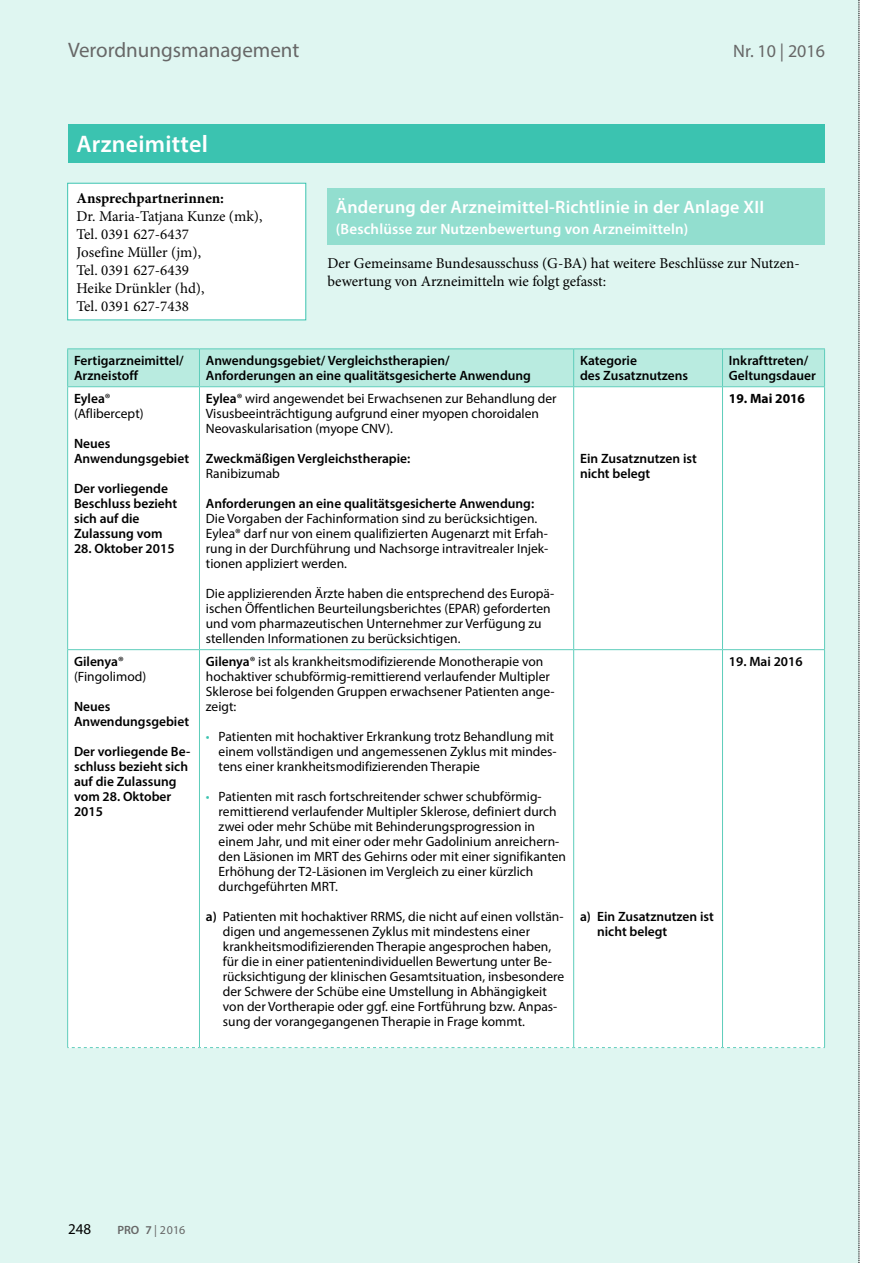
<style>
.page{position:relative;width:893px;height:1263px;background:#fff}
.page>*{position:absolute;margin:0;border:0;box-sizing:border-box;transform-origin:0 0}
.t1{font:600 24px "Myriad Pro";letter-spacing:.01em;color:#fff}
.t2{font:21px "Myriad Pro";color:#676767}
.t3{font:600 18px "Myriad Pro";letter-spacing:.01em;color:#fff}
.t4{font:18px "Myriad Pro";color:#676767}
.t5{font:15px/18px "Minion Pro";color:#000}
.t6{font:600 15px "Myriad Pro";letter-spacing:.01em;color:#fff}
.t7{font:700 15px "Minion Pro";color:#000}
.t8{font:15px "Myriad Pro";color:#000}
.t9{font:13.5px/15px "Myriad Pro";color:#000}
.t10{font:600 13.5px/15px "Myriad Pro";color:#000}
.t11{font:700 13.5px "Myriad Pro";color:#000}
.t12{font:12px "Myriad Pro";color:#676767}
.s1{font-weight:600}
.s2{color:#3bc3b0}
</style>
<div class="page">
<div style="left:0;top:0;width:859px;height:1263px;background:#dff6f1"></div>
<svg style="left:859px;top:0;width:1px;height:1263px"></svg>
<div style="left:68px;top:124px;width:757px;height:38px;background:#3bc3b0"></div>
<div style="left:68px;top:349px;width:756px;height:37px;background:#b9ebe0"></div>
<div style="left:68px;top:387px;width:756px;height:660px;background:#fff"></div>
<hr style="left:199px;top:349px;width:1px;height:37px;background:#5ecdbb">
<hr style="left:573px;top:349px;width:1px;height:37px;background:#5ecdbb">
<hr style="left:722px;top:349px;width:1px;height:37px;background:#5ecdbb">
<hr style="left:199px;top:387px;width:1px;height:262px;background:#5ecdbb">
<hr style="left:573px;top:387px;width:1px;height:262px;background:#5ecdbb">
<hr style="left:722px;top:387px;width:1px;height:262px;background:#5ecdbb">
<hr style="left:67px;top:649px;width:132px;height:1px;background:#5ecdbb">
<hr style="left:199px;top:649px;width:375px;height:1px;background:#5ecdbb">
<hr style="left:199px;top:650px;width:1px;height:397px;background:#5ecdbb">
<hr style="left:574px;top:649px;width:148px;height:1px;background:#5ecdbb">
<hr style="left:573px;top:650px;width:1px;height:397px;background:#5ecdbb">
<hr style="left:722px;top:649px;width:103px;height:1px;background:#5ecdbb">
<hr style="left:722px;top:650px;width:1px;height:397px;background:#5ecdbb">
<hr style="left:67px;top:387px;width:1px;height:262px;background:#5ecdbb">
<hr style="left:824px;top:387px;width:1px;height:262px;background:#5ecdbb">
<hr style="left:67px;top:650px;width:1px;height:397px;background:#5ecdbb">
<hr style="left:824px;top:650px;width:1px;height:397px;background:#5ecdbb">
<hr style="left:67px;top:348px;width:132px;height:1px;background:#5ecdbb">
<hr style="left:67px;top:349px;width:1px;height:37px;background:#5ecdbb">
<hr style="left:199px;top:348px;width:375px;height:1px;background:#5ecdbb">
<hr style="left:574px;top:348px;width:148px;height:1px;background:#5ecdbb">
<hr style="left:722px;top:348px;width:103px;height:1px;background:#5ecdbb">
<hr style="left:824px;top:349px;width:1px;height:37px;background:#5ecdbb">
<hr style="left:67px;top:386px;width:132px;height:1px;background:#5ecdbb">
<hr style="left:199px;top:386px;width:375px;height:1px;background:#5ecdbb">
<hr style="left:574px;top:386px;width:148px;height:1px;background:#5ecdbb">
<hr style="left:722px;top:386px;width:103px;height:1px;background:#5ecdbb">
<svg style="left:67px;top:1047px;width:758px;height:1px"></svg>
<div style="left:327px;top:189px;width:498px;height:56px;background:#92decf"></div>
<div style="left:68px;top:183px;width:238px;height:137px;background:#fff"></div>
<div style="left:67px;top:183px;width:239px;height:137px;border:1px solid #3bc3b0"></div>
<h2 class="t2" style="left:68px;top:37px;width:233px">Verordnungsmanagement</h2>
<h3 class="t4" style="left:733px;top:40px;width:93px">Nr. 10 | 2016</h3>
<h1 class="t1" style="left:77px;top:129px;width:133px">Arzneimittel</h1>
<p class="t7" style="left:77px;top:188px;width:149px">Ansprechpartnerinnen:</p>
<p class="t5" style="left:77px;top:207px;width:188px">Dr. Maria-Tatjana Kunze (mk),<br>Tel. 0391 627-6437<br>Josefine Müller (jm),<br>Tel. 0391 627-6439<br>Heike Drünkler (hd),<br>Tel. 0391 627-7438</p>
<h3 class="t3" style="left:336px;top:196px;width:430px">Änderung der Arzneimittel-Richtlinie in der Anlage XII</h3>
<p class="t6" style="left:336px;top:220px;width:354px">(Beschlüsse zur Nutzenbewertung von Arzneimitteln)</p>
<p class="t5" style="left:327px;top:254px;width:472px">Der Gemeinsame Bundesausschuss (G-BA) hat weitere Beschlüsse zur Nutzen&shy;bewertung von Arzneimitteln wie folgt gefasst:</p>
<p class="t10" style="left:74px;top:353px;width:111px">Fertigarzneimittel/<br>Arzneistoff</p>
<p class="t10" style="left:206px;top:353px;width:327px">Anwendungsgebiet/ Vergleichstherapien/<br>Anforderungen an eine qualitätsgesicherte Anwendung</p>
<p class="t10" style="left:580px;top:353px;width:110px">Kategorie<br>des Zusatznutzens</p>
<p class="t10" style="left:729px;top:353px;width:89px">Inkrafttreten/<br>Geltungsdauer</p>
<p class="t9" style="left:74px;top:391px;width:71px"><span class="s1">Eylea</span>® (Aflibercept)</p>
<p class="t10" style="left:74px;top:436px;width:117px">Neues<br>Anwendungsgebiet</p>
<p class="t10" style="left:74px;top:481px;width:105px">Der vorliegende<br>Beschluss bezieht sich auf die<br>Zulassung vom</p>
<p class="t10" style="left:74px;top:541px;width:102px">28. Oktober 2015</p>
<p class="t9" style="left:206px;top:391px;width:352px"><span class="s1">Eylea</span>® wird angewendet bei Erwachsenen zur Behandlung der<br>Visusbeeinträchtigung aufgrund einer myopen choroidalen<br>Neovaskularisation (myope CNV).</p>
<p class="t10" style="left:206px;top:451px;width:206px">Zweckmäßigen Vergleichstherapie:</p>
<p class="t9" style="left:206px;top:466px;width:76px">Ranibizumab</p>
<p class="t10" style="left:206px;top:496px;width:330px">Anforderungen an eine qualitätsgesicherte Anwendung:</p>
<p class="t9" style="left:206px;top:511px;width:343px">Die Vorgaben der Fachinformation sind zu berücksichtigen.<br>Eylea® darf nur von einem qualifizierten Augenarzt mit Erfah&shy;rung in der Durchführung und Nachsorge intravitrealer Injek&shy;tionen appliziert werden.</p>
<p class="t9" style="left:206px;top:586px;width:349px">Die applizierenden Ärzte haben die entsprechend des Europä&shy;ischen Öffentlichen Beurteilungsberichtes (EPAR) geforderten und vom pharmazeutischen Unternehmer zur Verfügung zu stellenden Informationen zu berücksichtigen.</p>
<p class="t11" style="left:729px;top:390px;width:78px">19. Mai 2016</p>
<p class="t10" style="left:580px;top:451px;width:118px">Ein Zusatznutzen ist nicht belegt</p>
<p class="t9" style="left:74px;top:654px;width:74px"><span class="s1">Gilenya</span>® (Fingolimod)</p>
<p class="t10" style="left:74px;top:699px;width:117px">Neues<br>Anwendungsgebiet</p>
<p class="t10" style="left:74px;top:744px;width:118px">Der vorliegende Be&shy;schluss bezieht sich auf die Zulassung vom 28. Oktober<br>2015</p>
<p class="t9" style="left:206px;top:654px;width:350px"><span class="s1">Gilenya</span>® ist als krankheitsmodifizierende Monotherapie von hochaktiver schubförmig-remittierend verlaufender Multipler Sklerose bei folgenden Gruppen erwachsener Patienten ange&shy;zeigt:</p>
<p class="t9" style="left:219px;top:729px;width:340px;text-indent:-13px"><span class="s2">•</span> Patienten mit hochaktiver Erkrankung trotz Behandlung mit einem vollständigen und angemessenen Zyklus mit mindes&shy;tens einer krankheitsmodifizierenden Therapie</p>
<p class="t9" style="left:219px;top:789px;width:349px;text-indent:-13px"><span class="s2">•</span> Patienten mit rasch fortschreitender schwer schubförmig&shy;remittierend verlaufender Multipler Sklerose, definiert durch zwei oder mehr Schübe mit Behinderungsprogression in einem Jahr, und mit einer oder mehr Gadolinium anreichern&shy;den Läsionen im MRT des Gehirns oder mit einer signifikanten Erhöhung der T2-Läsionen im Vergleich zu einer kürzlich durchgeführten MRT.</p>
<p class="t9" style="left:223px;top:909px;width:343px;text-indent:-17px"><span class="s1">a)</span> Patienten mit hochaktiver RRMS, die nicht auf einen vollstän&shy;digen und angemessenen Zyklus mit mindestens einer krankheitsmodifizierenden Therapie angesprochen haben, für die in einer patientenindividuellen Bewertung unter Be&shy;rücksichtigung der klinischen Gesamtsituation, insbesondere der Schwere der Schübe eine Umstellung in Abhängigkeit von der Vortherapie oder ggf. eine Fortführung bzw. Anpas&shy;sung der vorangegangenen Therapie in Frage kommt.</p>
<p class="t10" style="left:597px;top:909px;width:118px;text-indent:-17px">a) Ein Zusatznutzen ist nicht belegt</p>
<p class="t10" style="left:729px;top:654px;width:75px">19. Mai 2016</p>
<p class="t8" style="left:68px;top:1220px;width:25px">248</p>
<p class="t12" style="left:117px;top:1222px;width:69px"><span class="s1">PRO 7</span> | 2016</p>
</div>
